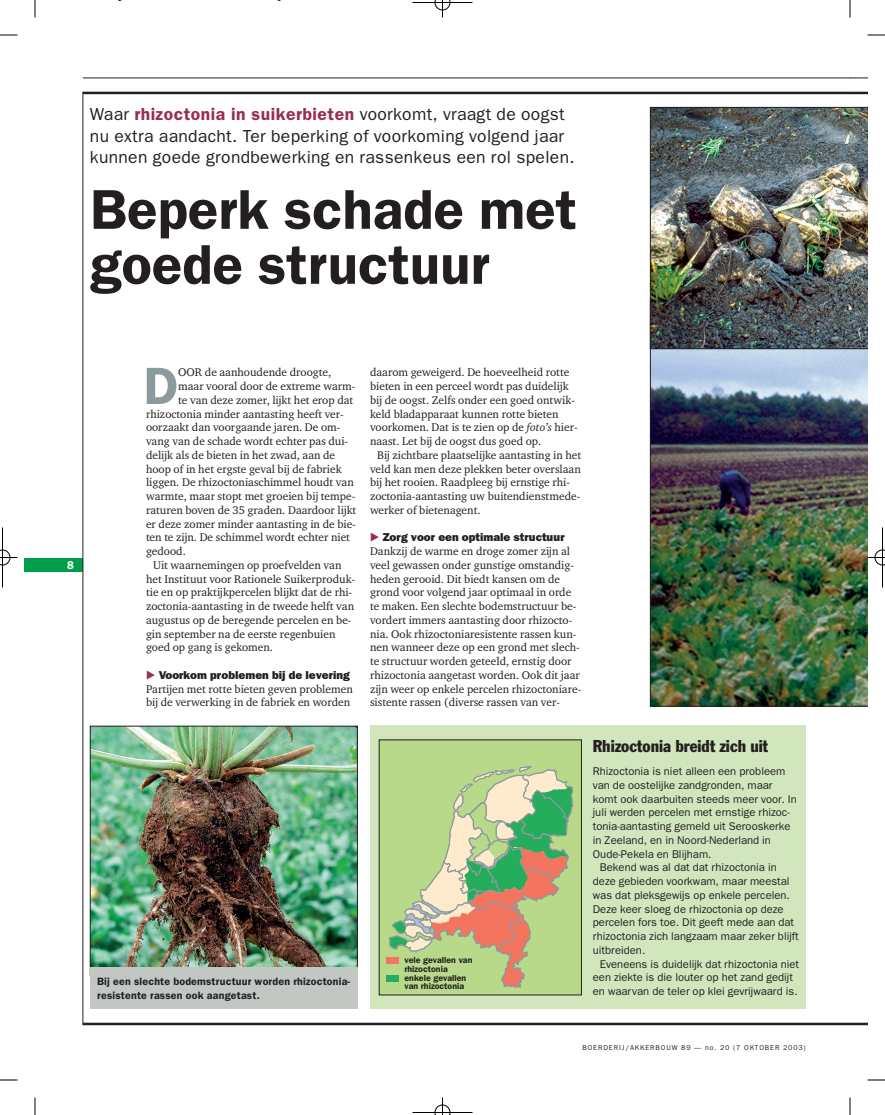
<style>
.page{position:relative;width:885px;height:1115px;background:#fff}
.page>*{position:absolute;margin:0;border:0;box-sizing:border-box;transform-origin:0 0}
.t1{font:600 56.25px/55px "Franklin Gothic";color:#231f20}
.t2{font:600 52.62px "Franklin Gothic";color:#8b9b9d}
.t3{font:17.5px/21.9px "Franklin Gothic";letter-spacing:.02em;color:#231f20}
.t4{font:condensed 16.88px "Franklin Gothic";color:#231f20}
.t5{font:11.5px/13.8px "Charter EF";color:#231f20}
.t6{font:800 11.5px "Franklin Gothic";color:#231f20}
.t7{font:11.25px "Franklin Gothic";color:#231f20}
.t8{font:600 11.25px "Franklin Gothic";color:#fff}
.t9{font:600 10.62px/13.8px "Franklin Gothic";letter-spacing:.02em;color:#231f20}
.t10{font:600 8.88px/8.9px "Franklin Gothic";color:#231f20}
.t11{font:7.12px "Franklin Gothic";letter-spacing:.12em;color:#231f20}
.s1{font-weight:600;color:#982c55}
.s2{font-style:italic}
</style>
<div class="page">
<img style="left:0;top:0;width:885px;height:1115px">
<svg style="left:147px;top:671px;width:8px;height:8px"></svg>
<svg style="left:371px;top:533px;width:8px;height:9px"></svg>
<h3 class="t3" style="left:90px;top:104px;width:486px">Waar <span class="s1">rhizoctonia in suikerbieten</span> voorkomt, vraagt de oogst nu extra aandacht. Ter beperking of voorkoming volgend jaar kunnen goede grondbewerking en rassenkeus een rol spelen.</h3>
<h1 class="t1" style="left:90px;top:187px;width:488px">Beperk schade met goede structuur</h1>
<p class="t8" style="left:67px;top:561px;width:8px">8</p>
<h2 class="t2" style="left:144px;top:368px;width:36px">D</h2>
<p class="t5" style="left:178px;top:366px;width:155px">OOR de aanhoudende droogte,</p>
<p class="t5" style="left:178px;top:380px;width:179px">maar vooral door de extreme warm-</p>
<p class="t5" style="left:178px;top:394px;width:177px">te van deze zomer, lijkt het erop dat</p>
<p class="t5" style="left:146px;top:408px;width:199px">rhizoctonia minder aantasting heeft ver-</p>
<p class="t5" style="left:146px;top:421px;width:196px">oorzaakt dan voorgaande jaren. De om-</p>
<p class="t5" style="left:146px;top:435px;width:204px">vang van de schade wordt echter pas dui-</p>
<p class="t5" style="left:146px;top:449px;width:191px">delijk als de bieten in het zwad, aan de</p>
<p class="t5" style="left:146px;top:463px;width:197px">hoop of in het ergste geval bij de fabriek</p>
<p class="t5" style="left:146px;top:477px;width:209px">liggen. De rhizoctoniaschimmel houdt van</p>
<p class="t5" style="left:146px;top:490px;width:211px">warmte, maar stopt met groeien bij tempe-</p>
<p class="t5" style="left:146px;top:504px;width:212px">raturen boven de 35 graden. Daardoor lijkt</p>
<p class="t5" style="left:146px;top:518px;width:211px">er deze zomer minder aantasting in de bie-</p>
<p class="t5" style="left:146px;top:532px;width:206px">ten te zijn. De schimmel wordt echter niet</p>
<p class="t5" style="left:146px;top:545px;width:41px">gedood.</p>
<p class="t5" style="left:153px;top:559px;width:190px">Uit waarnemingen op proefvelden van</p>
<p class="t5" style="left:146px;top:573px;width:211px">het Instituut voor Rationele Suikerproduk-</p>
<p class="t5" style="left:146px;top:587px;width:208px">tie en op praktijkpercelen blijkt dat de rhi-</p>
<p class="t5" style="left:146px;top:600px;width:210px">zoctonia-aantasting in de tweede helft van</p>
<p class="t5" style="left:146px;top:614px;width:207px">augustus op de beregende percelen en be-</p>
<p class="t5" style="left:146px;top:628px;width:191px">gin september na de eerste regenbuien</p>
<p class="t5" style="left:146px;top:642px;width:129px">goed op gang is gekomen.</p>
<p class="t6" style="left:159px;top:671px;width:193px">Voorkom problemen bij de levering</p>
<p class="t5" style="left:146px;top:683px;width:208px">Partijen met rotte bieten geven problemen bij de verwerking in de fabriek en worden</p>
<p class="t9" style="left:97px;top:975px;width:255px">Bij een slechte bodemstructuur worden rhizoctonia&shy;resistente rassen ook aangetast.</p>
<p class="t5" style="left:370px;top:367px;width:209px">daarom geweigerd. De hoeveelheid rotte bieten in een perceel wordt pas duidelijk bij de oogst. Zelfs onder een goed ontwik&shy;keld bladapparaat kunnen rotte bieten voorkomen. Dat is te zien op de <span class="s2">foto’s</span> hier&shy;naast. Let bij de oogst dus goed op.</p>
<p class="t5" style="left:370px;top:449px;width:213px;text-indent:7px">Bij zichtbare plaatselijke aantasting in het veld kan men deze plekken beter overslaan bij het rooien. Raadpleeg bij ernstige rhi&shy;zoctonia-aantasting uw buitendienstmede&shy;werker of bietenagent.</p>
<p class="t6" style="left:383px;top:534px;width:184px">Zorg voor een optimale structuur</p>
<p class="t5" style="left:370px;top:545px;width:213px">Dankzij de warme en droge zomer zijn al veel gewassen onder gunstige omstandig&shy;heden gerooid. Dit biedt kansen om de grond voor volgend jaar optimaal in orde te maken. Een slechte bodemstructuur be&shy;vordert immers aantasting door rhizocto&shy;nia. Ook rhizoctoniaresistente rassen kun&shy;nen wanneer deze op een grond met slech&shy;te structuur worden geteeld, ernstig door rhizoctonia aangetast worden. Ook dit jaar zijn weer op enkele percelen rhizoctoniare&shy;sistente rassen (diverse rassen van ver-</p>
<p class="t10" style="left:404px;top:956px;width:70px">vele gevallen van rhizoctonia enkele gevallen van rhizoctonia</p>
<h3 class="t4" style="left:593px;top:740px;width:177px">Rhizoctonia breidt zich uit</h3>
<p class="t7" style="left:593px;top:768px;width:194px">Rhizoctonia is niet alleen een probleem</p>
<p class="t7" style="left:593px;top:781px;width:181px">van de oostelijke zandgronden, maar</p>
<p class="t7" style="left:593px;top:795px;width:205px">komt ook daarbuiten steeds meer voor. In</p>
<p class="t7" style="left:593px;top:809px;width:198px">juli werden percelen met ernstige rhizoc-</p>
<p class="t7" style="left:593px;top:823px;width:199px">tonia-aantasting gemeld uit Serooskerke</p>
<p class="t7" style="left:593px;top:836px;width:180px">in Zeeland, en in Noord-Nederland in</p>
<p class="t7" style="left:593px;top:850px;width:120px">Oude-Pekela en Blijham.</p>
<p class="t7" style="left:600px;top:864px;width:178px">Bekend was al dat dat rhizoctonia in</p>
<p class="t7" style="left:593px;top:878px;width:198px">deze gebieden voorkwam, maar meestal</p>
<p class="t7" style="left:593px;top:891px;width:199px">was dat pleksgewijs op enkele percelen.</p>
<p class="t7" style="left:593px;top:905px;width:192px">Deze keer sloeg de rhizoctonia op deze</p>
<p class="t7" style="left:593px;top:919px;width:203px">percelen fors toe. Dit geeft mede aan dat</p>
<p class="t7" style="left:593px;top:933px;width:208px">rhizoctonia zich langzaam maar zeker blijft</p>
<p class="t7" style="left:593px;top:946px;width:54px">uitbreiden.</p>
<p class="t7" style="left:600px;top:960px;width:201px">Eveneens is duidelijk dat rhizoctonia niet</p>
<p class="t7" style="left:593px;top:974px;width:202px">een ziekte is die louter op het zand gedijt</p>
<p class="t7" style="left:593px;top:988px;width:206px">en waarvan de teler op klei gevrijwaard is.</p>
<p class="t11" style="left:582px;top:1045px;width:225px">BOERDERIJ/AKKERBOUW 89 — no. 20 (7 OKTOBER 2003)</p>
</div>
